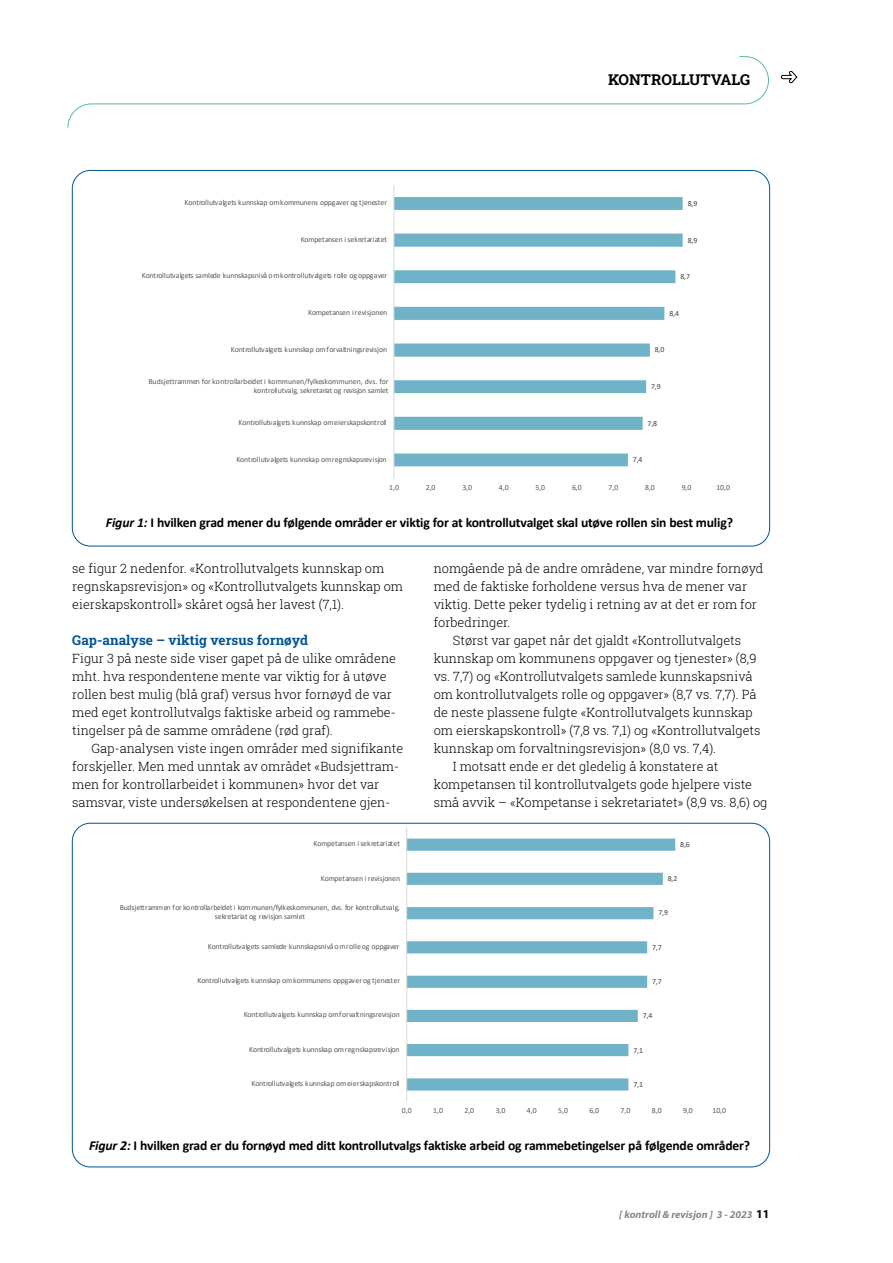
<style>
.page{position:relative;width:893px;height:1263px;background:#fff}
.page>*{position:absolute;margin:0;border:0;box-sizing:border-box;transform-origin:0 0}
.t1{font:700 15px "Roboto Slab";color:#000}
.t2{font:700 13.65px "Calibri";letter-spacing:-.015em;color:#000}
.t3{font:700 13.5px "Roboto Slab";color:#005593}
.t4{font:300 12.75px/18px "Roboto Slab";color:#000}
.t5{font:italic 700 10.5px "Myriad Pro";color:#878988}
.t6{font:7.8px/9.1px "Calibri";letter-spacing:-.015em;color:#595959;text-align:right}
.t7{font:7.8px "Calibri";color:#404040}
.s1{font-style:italic}
.s2{font-style:normal;font-size:12px;color:#000}
</style>
<div class="page">
<svg style="left:67px;top:56px;width:702px;height:72px"></svg>
<svg style="left:395px;top:197px;width:288px;height:269px"></svg>
<hr style="left:394px;top:185px;width:1px;height:293px;background:#d9d9d9">
<svg style="left:407px;top:838px;width:268px;height:252px"></svg>
<hr style="left:406px;top:827px;width:1px;height:274px;background:#d9d9d9">
<p class="t1" style="left:608px;top:69px;width:144px">KONTROLLUTVALG</p>
<p class="t6" style="left:185px;top:198px;width:204px">Kontrollutvalgets kunnskap om kommunens oppgaver og tjenester</p>
<p class="t7" style="left:688px;top:198px;width:11px">8,9</p>
<p class="t6" style="left:301px;top:234px;width:88px">Kompetansen i sekretariatet</p>
<p class="t7" style="left:688px;top:234px;width:11px">8,9</p>
<p class="t6" style="left:142px;top:271px;width:247px">Kontrollutvalgets samlede kunnskapsnivå om kontrollutvalgets rolle og oppgaver</p>
<p class="t7" style="left:680px;top:271px;width:11px">8,7</p>
<p class="t6" style="left:308px;top:308px;width:81px">Kompetansen i revisjonen</p>
<p class="t7" style="left:669px;top:308px;width:11px">8,4</p>
<p class="t6" style="left:231px;top:344px;width:158px">Kontrollutvalgets kunnskap om forvaltningsrevisjon</p>
<p class="t7" style="left:655px;top:344px;width:11px">8,0</p>
<p class="t6" style="left:148px;top:376px;width:242px">Budsjettrammen for kontrollarbeidet i kommunen/fylkeskommunen, dvs. for kontrollutvalg, sekretariat og revisjon samlet</p>
<p class="t7" style="left:651px;top:381px;width:11px">7,9</p>
<p class="t6" style="left:239px;top:417px;width:150px">Kontrollutvalgets kunnskap om eierskapskontroll</p>
<p class="t7" style="left:647px;top:417px;width:11px">7,8</p>
<p class="t6" style="left:236px;top:454px;width:152px">Kontrollutvalgets kunnskap om regnskapsrevisjon</p>
<p class="t7" style="left:633px;top:454px;width:11px">7,4</p>
<p class="t6" style="left:389px;top:482px;width:11px">1,0</p>
<p class="t6" style="left:426px;top:482px;width:11px">2,0</p>
<p class="t6" style="left:462px;top:482px;width:11px">3,0</p>
<p class="t6" style="left:499px;top:482px;width:11px">4,0</p>
<p class="t6" style="left:535px;top:482px;width:11px">5,0</p>
<p class="t6" style="left:572px;top:482px;width:11px">6,0</p>
<p class="t6" style="left:609px;top:482px;width:11px">7,0</p>
<p class="t6" style="left:645px;top:482px;width:11px">8,0</p>
<p class="t6" style="left:682px;top:482px;width:11px">9,0</p>
<p class="t6" style="left:716px;top:482px;width:15px">10,0</p>
<p class="t2" style="left:106px;top:513px;width:629px"><span class="s1">Figur 1:</span> I hvilken grad mener du følgende områder er viktig for at kontrollutvalget skal utøve rollen sin best mulig?</p>
<p class="t4" style="left:72px;top:559px;width:332px">se figur 2 nedenfor. «Kontrollutvalgets kunnskap om regnskapsrevisjon» og «Kontrollutvalgets kunnskap om eierskapskontroll» skåret også her lavest (7,1).</p>
<p class="t3" style="left:72px;top:631px;width:237px">Gap-analyse – viktig versus fornøyd</p>
<p class="t4" style="left:72px;top:649px;width:325px">Figur 3 på neste side viser gapet på de ulike områdene mht. hva respondentene mente var viktig for å utøve rollen best mulig (blå graf) versus hvor fornøyd de var med eget kontrollutvalgs faktiske arbeid og rammebe&shy;tingelser på de samme områdene (rød graf).</p>
<p class="t4" style="left:72px;top:739px;width:332px;text-indent:19px">Gap-analysen viste ingen områder med signifikante forskjeller. Men med unntak av området «Budsjettram&shy;men for kontrollarbeidet i kommunen» hvor det var samsvar, viste undersøkelsen at respondentene gjen-</p>
<p class="t4" style="left:434px;top:559px;width:331px">nomgående på de andre områdene, var mindre fornøyd</p>
<p class="t4" style="left:434px;top:577px;width:315px">med de faktiske forholdene versus hva de mener var</p>
<p class="t4" style="left:434px;top:595px;width:325px">viktig. Dette peker tydelig i retning av at det er rom for</p>
<p class="t4" style="left:434px;top:613px;width:78px">forbedringer.</p>
<p class="t4" style="left:453px;top:631px;width:290px">Størst var gapet når det gjaldt «Kontrollutvalgets</p>
<p class="t4" style="left:434px;top:649px;width:324px">kunnskap om kommunens oppgaver og tjenester» (8,9</p>
<p class="t4" style="left:434px;top:667px;width:320px">vs. 7,7) og «Kontrollutvalgets samlede kunnskapsnivå</p>
<p class="t4" style="left:434px;top:685px;width:324px">om kontrollutvalgets rolle og oppgaver» (8,7 vs. 7,7). På</p>
<p class="t4" style="left:434px;top:703px;width:320px">de neste plassene fulgte «Kontrollutvalgets kunnskap</p>
<p class="t4" style="left:434px;top:721px;width:328px">om eierskapskontroll» (7,8 vs. 7,1) og «Kontrollutvalgets</p>
<p class="t4" style="left:434px;top:739px;width:284px">kunnskap om forvaltningsrevisjon» (8,0 vs. 7,4).</p>
<p class="t4" style="left:453px;top:757px;width:267px">I motsatt ende er det gledelig å konstatere at</p>
<p class="t4" style="left:434px;top:775px;width:320px">kompetansen til kontrollutvalgets gode hjelpere viste</p>
<p class="t4" style="left:434px;top:793px;width:335px">små avvik – «Kompetanse i sekretariatet» (8,9 vs. 8,6) og</p>
<p class="t6" style="left:314px;top:839px;width:88px">Kompetansen i sekretariatet</p>
<p class="t7" style="left:680px;top:839px;width:11px">8,6</p>
<p class="t6" style="left:321px;top:873px;width:81px">Kompetansen i revisjonen</p>
<p class="t7" style="left:668px;top:873px;width:11px">8,2</p>
<p class="t6" style="left:120px;top:903px;width:281px;text-align:center">Budsjettrammen for kontrollarbeidet i kommunen/fylkeskommunen, dvs. for kontrollutvalg, sekretariat og revisjon samlet</p>
<p class="t7" style="left:658px;top:907px;width:11px">7,9</p>
<p class="t6" style="left:208px;top:941px;width:193px">Kontrollutvalgets samlede kunnskapsnivå om rolle og oppgaver</p>
<p class="t7" style="left:652px;top:941px;width:11px">7,7</p>
<p class="t6" style="left:197px;top:976px;width:204px">Kontrollutvalgets kunnskap om kommunens oppgaver og tjenester</p>
<p class="t7" style="left:652px;top:976px;width:11px">7,7</p>
<p class="t6" style="left:244px;top:1010px;width:158px">Kontrollutvalgets kunnskap om forvaltningsrevisjon</p>
<p class="t7" style="left:643px;top:1010px;width:11px">7,4</p>
<p class="t6" style="left:249px;top:1044px;width:152px">Kontrollutvalgets kunnskap om regnskapsrevisjon</p>
<p class="t7" style="left:633px;top:1044px;width:11px">7,1</p>
<p class="t6" style="left:251px;top:1078px;width:150px">Kontrollutvalgets kunnskap om eierskapskontroll</p>
<p class="t7" style="left:633px;top:1079px;width:11px">7,1</p>
<p class="t6" style="left:402px;top:1106px;width:11px">0,0</p>
<p class="t6" style="left:433px;top:1106px;width:11px">1,0</p>
<p class="t6" style="left:464px;top:1106px;width:11px">2,0</p>
<p class="t6" style="left:496px;top:1106px;width:11px">3,0</p>
<p class="t6" style="left:527px;top:1106px;width:11px">4,0</p>
<p class="t6" style="left:558px;top:1106px;width:11px">5,0</p>
<p class="t6" style="left:589px;top:1106px;width:11px">6,0</p>
<p class="t6" style="left:621px;top:1106px;width:11px">7,0</p>
<p class="t6" style="left:652px;top:1106px;width:11px">8,0</p>
<p class="t6" style="left:683px;top:1106px;width:11px">9,0</p>
<p class="t6" style="left:712px;top:1106px;width:15px">10,0</p>
<p class="t2" style="left:89px;top:1136px;width:663px"><span class="s1">Figur 2:</span> I hvilken grad er du fornøyd med ditt kontrollutvalgs faktiske arbeid og rammebetingelser på følgende områder?</p>
<p class="t5" style="left:619px;top:1208px;width:152px">[ kontroll &amp; revisjon ] 3 - 2023 <span class="s2">11</span></p>
</div>
